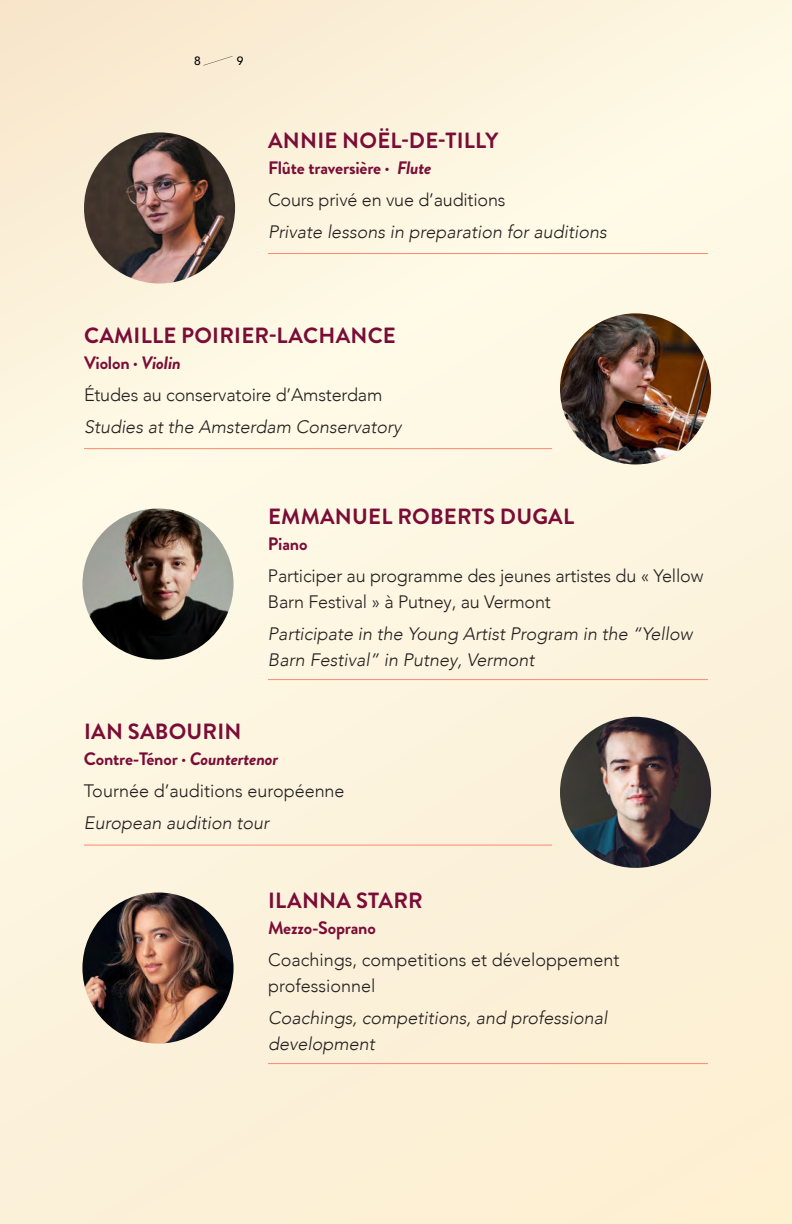
<style>
.page{position:relative;width:792px;height:1224px;background:#fcf4de}
.page>*{position:absolute;margin:0;border:0;box-sizing:border-box;transform-origin:0 0}
.t1{font:700 22px "Brandon Grotesque";letter-spacing:.01em;color:#790d37}
.t2{font:italic 300 18px/26px "Avenir LT Com";color:#231f20}
.t3{font:300 18px/26px "Avenir LT Com";letter-spacing:-.01em;color:#231f20}
.t4{font:700 18px "Brandon Grotesque";letter-spacing:-.01em;color:#790d37}
.t5{font:500 12px "Avenir LT Com";color:#000}
.s1{font-style:italic}
</style>
<div class="page">
<hr style="left:268px;top:253px;width:440px;height:1px;background:#fe896f">
<hr style="left:268px;top:679px;width:440px;height:1px;background:#fe896f">
<hr style="left:268px;top:1063px;width:440px;height:1px;background:#fe896f">
<hr style="left:84px;top:448px;width:468px;height:1px;background:#fe896f">
<hr style="left:84px;top:845px;width:468px;height:1px;background:#fe896f">
<img style="left:84px;top:132px;width:151px;height:152px;border-radius:76px">
<img style="left:82px;top:508px;width:152px;height:152px;border-radius:76px">
<img style="left:82px;top:892px;width:152px;height:152px;border-radius:76px">
<img style="left:560px;top:313px;width:151px;height:151px;border-radius:76px">
<img style="left:560px;top:717px;width:151px;height:151px;border-radius:76px">
<p class="t5" style="left:194px;top:54px;width:51px">8 <span class="s1">/</span> 9</p>
<p class="t1" style="left:268px;top:127px;width:232px">ANNIE NOËL-DE-TILLY</p>
<p class="t4" style="left:268px;top:157px;width:165px">Flûte traversière · <span class="s1">Flute</span></p>
<p class="t3" style="left:268px;top:187px;width:239px">Cours privé en vue d’auditions</p>
<p class="t2" style="left:268px;top:220px;width:340px">Private lessons in preparation for auditions</p>
<p class="t1" style="left:84px;top:322px;width:313px">CAMILLE POIRIER-LACHANCE</p>
<p class="t4" style="left:84px;top:352px;width:98px">Violon · <span class="s1">Violin</span></p>
<p class="t3" style="left:84px;top:382px;width:300px">Études au conservatoire d’Amsterdam</p>
<p class="t2" style="left:84px;top:415px;width:319px">Studies at the Amsterdam Conservatory</p>
<p class="t1" style="left:268px;top:503px;width:308px">EMMANUEL ROBERTS DUGAL</p>
<p class="t4" style="left:268px;top:533px;width:41px">Piano</p>
<p class="t3" style="left:268px;top:563px;width:437px">Participer au programme des jeunes artistes du « Yellow<br>Barn Festival » à Putney, au Vermont</p>
<p class="t2" style="left:268px;top:622px;width:426px">Participate in the Young Artist Program in the “Yellow<br>Barn Festival” in Putney, Vermont</p>
<p class="t1" style="left:84px;top:719px;width:159px">IAN SABOURIN</p>
<p class="t4" style="left:84px;top:749px;width:196px">Contre-Ténor · <span class="s1">Countertenor</span></p>
<p class="t3" style="left:84px;top:778px;width:262px">Tournée d’auditions européenne</p>
<p class="t2" style="left:84px;top:811px;width:187px">European audition tour</p>
<p class="t1" style="left:268px;top:887px;width:156px">ILANNA STARR</p>
<p class="t4" style="left:268px;top:917px;width:109px">Mezzo-Soprano</p>
<p class="t3" style="left:268px;top:947px;width:353px">Coachings, competitions et développement professionnel</p>
<p class="t2" style="left:268px;top:1006px;width:341px">Coachings, competitions, and professional development</p>
</div>
